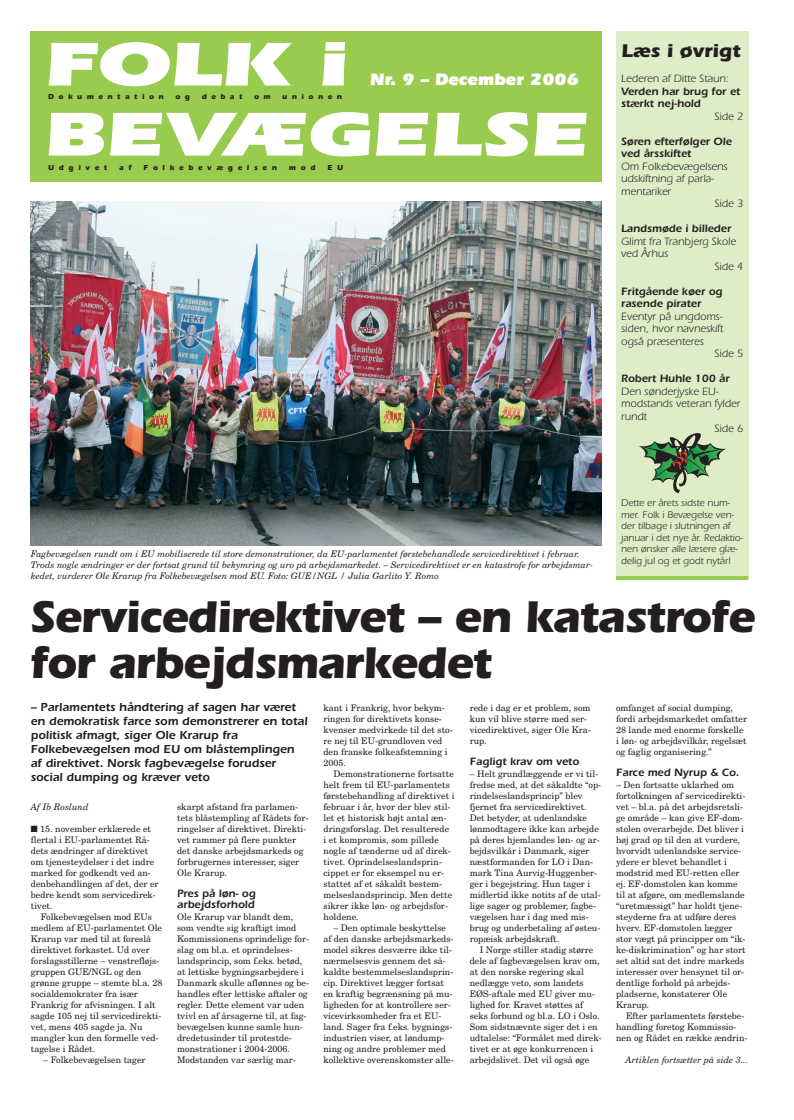
<style>
.page{position:relative;width:794px;height:1120px;background:#fff}
.page>*{position:absolute;margin:0;border:0;box-sizing:border-box;transform-origin:0 0}
.t1{font:900 64px/70px "Itc Eras";letter-spacing:-.02em;color:#fff;scale:1.3 1}
.t2{font:700 46px/46px "Itc Eras";letter-spacing:-.025em;color:#231f20}
.t3{font:700 19px "Itc Eras";letter-spacing:-.005em;color:#231f20;scale:1.05 1}
.t4{font:900 17px "Itc Eras";letter-spacing:-.005em;color:#fff}
.t5{font:600 12px/14px "Itc Eras";color:#231f20}
.t6{font:11px "Itc Eras";color:#231f20}
.t7{font:600 11px/12.5px "Itc Eras";color:#231f20}
.t8{font:10px/11.5px "Itc Eras";color:#231f20}
.t9{font:9px/11px "New Century Schlbk";color:#231f20}
.t10{font:italic 9px/11px "New Century Schlbk";color:#231f20}
.t11{font:700 7.5px "Itc Eras";letter-spacing:.625em;color:#231f20}
</style>
<div class="page">
<div style="left:31px;top:32px;width:571px;height:150px;background:#98cb4e"></div>
<div style="left:616px;top:32px;width:132px;height:547px;background:#deedc7"></div>
<img style="left:31px;top:202px;width:571px;height:344px">
<hr style="left:616px;top:576px;width:132px;height:4px;background:#98cb4e">
<svg style="left:639px;top:433px;width:87px;height:60px"></svg>
<h1 class="t1" style="left:43px;top:37px;width:421px">FOLK i<br>BEVÆGELSE</h1>
<h3 class="t4" style="left:370px;top:74px;width:210px">Nr. 9 – December 2006</h3>
<p class="t11" style="left:48px;top:94px;width:117px">Dokumentation</p>
<p class="t11" style="left:175px;top:94px;width:16px">o g</p>
<p class="t11" style="left:202px;top:94px;width:42px">debat</p>
<p class="t11" style="left:254px;top:94px;width:18px">o m</p>
<p class="t11" style="left:282px;top:94px;width:61px">unionen</p>
<p class="t11" style="left:48px;top:165px;width:60px">Udgivet</p>
<p class="t11" style="left:119px;top:165px;width:14px">a f</p>
<p class="t11" style="left:144px;top:165px;width:135px">Folkebevægelsen</p>
<p class="t11" style="left:289px;top:165px;width:28px">mod</p>
<p class="t11" style="left:327px;top:165px;width:17px">E U</p>
<p class="t10" style="left:31px;top:549px;width:564px">Fagbevægelsen rundt om i EU mobiliserede til store demonstrationer, da EU-parlamentet førstebehandlede servicedirektivet i februar.<br>Trods nogle ændringer er der fortsat grund til bekymring og uro på arbejdsmarkedet. – Servicedirektivet er en katastrofe for arbejdsmar&shy;kedet, vurderer Ole Krarup fra Folkebevægelsen mod EU. Foto: GUE/NGL / Julia Garlito Y. Romo</p>
<h3 class="t3" style="left:621px;top:44px;width:115px">Læs i øvrigt</h3>
<p class="t6" style="left:621px;top:75px;width:109px">Lederen af Ditte Staun:</p>
<p class="t7" style="left:621px;top:86px;width:121px">Verden har brug for et stærkt nej-hold</p>
<p class="t6" style="left:714px;top:112px;width:30px">Side 2</p>
<p class="t7" style="left:621px;top:136px;width:112px">Søren efterfølger Ole ved årsskiftet</p>
<p class="t6" style="left:621px;top:162px;width:108px">Om Folkebevægelsens</p>
<p class="t6" style="left:621px;top:175px;width:94px">udskiftning af parla-</p>
<p class="t6" style="left:621px;top:187px;width:52px">mentariker</p>
<p class="t6" style="left:714px;top:200px;width:30px">Side 3</p>
<p class="t7" style="left:621px;top:223px;width:112px">Landsmøde i billeder</p>
<p class="t6" style="left:621px;top:237px;width:116px">Glimt fra Tranbjerg Skole</p>
<p class="t6" style="left:621px;top:250px;width:49px">ved Århus</p>
<p class="t6" style="left:714px;top:262px;width:30px">Side 4</p>
<p class="t7" style="left:621px;top:286px;width:103px">Fritgående køer og rasende pirater</p>
<p class="t6" style="left:621px;top:312px;width:103px">Eventyr på ungdoms-</p>
<p class="t6" style="left:621px;top:325px;width:104px">siden, hvor navneskift</p>
<p class="t6" style="left:621px;top:337px;width:84px">også præsenteres</p>
<p class="t6" style="left:714px;top:350px;width:30px">Side 5</p>
<p class="t7" style="left:621px;top:373px;width:110px">Robert Huhle 100 år</p>
<p class="t6" style="left:621px;top:387px;width:99px">Den sønderjyske EU-</p>
<p class="t6" style="left:621px;top:400px;width:121px">modstands veteran fylder</p>
<p class="t6" style="left:621px;top:412px;width:28px">rundt</p>
<p class="t6" style="left:714px;top:425px;width:30px">Side 6</p>
<p class="t8" style="left:621px;top:498px;width:124px">Dette er årets sidste num&shy;mer. Folk i Bevægelse ven&shy;der tilbage i slutningen af januar i det nye år. Redaktio&shy;nen ønsker alle læsere glæ&shy;delig jul og et godt nytår!</p>
<h2 class="t2" style="left:29px;top:599px;width:727px">Servicedirektivet – en katastrofe for arbejdsmarkedet</h2>
<p class="t5" style="left:31px;top:701px;width:278px">– Parlamentets håndtering af sagen har været en demokratisk farce som demonstrerer en total politisk afmagt, siger Ole Krarup fra Folkebevægelsen mod EU om blåstemplingen af direktivet. Norsk fagbevægelse forudser social dumping og kræver veto</p>
<p class="t10" style="left:31px;top:802px;width:59px">Af Ib Roslund</p>
<p class="t9" style="left:31px;top:824px;width:129px">■ 15. november erklærede et flertal i EU-parlamentet Rå&shy;dets ændringer af direktivet om tjenesteydelser i det indre marked for godkendt ved an&shy;denbehandlingen af det, der er bedre kendt som servicedirek&shy;tivet.</p>
<p class="t9" style="left:31px;top:912px;width:133px;text-indent:10px">Folkebevægelsen mod EUs medlem af EU-parlamentet Ole<br>Krarup var med til at foreslå direktivet forkastet. Ud over forslagsstillerne – venstrefløjs&shy;gruppen GUE/NGL og den grønne gruppe – stemte bl.a. 28 socialdemokrater fra især<br>Frankrig for afvisningen. I alt sagde 105 nej til servicedirekti&shy;vet, mens 405 sagde ja. Nu mangler kun den formelle ved&shy;tagelse i Rådet.</p>
<p class="t9" style="left:43px;top:1055px;width:104px">– Folkebevægelsen tager</p>
<p class="t9" style="left:177px;top:802px;width:133px">skarpt afstand fra parlamen&shy;tets blåstempling af Rådets for&shy;ringelser af direktivet. Direkti&shy;vet rammer på flere punkter det danske arbejdsmarkeds og forbrugernes interesser, siger<br>Ole Krarup.</p>
<p class="t7" style="left:177px;top:889px;width:80px;line-height:11px">Pres på løn- og arbejdsforhold</p>
<p class="t9" style="left:177px;top:912px;width:133px">Ole Krarup var blandt dem, som vendte sig kraftigt imod<br>Kommissionens oprindelige for&shy;slag om bl.a. et oprindelses&shy;landsprincip, som f.eks. betød, at lettiske bygningsarbejdere i<br>Danmark skulle aflønnes og be&shy;handles efter lettiske aftaler og regler. Dette element var uden tvivl en af årsagerne til, at fag&shy;bevægelsen kunne samle hun&shy;dredetusinder til protestde&shy;monstrationer i 2004-2006.<br>Modstanden var særlig mar-</p>
<p class="t9" style="left:323px;top:703px;width:131px">kant i Frankrig, hvor bekym&shy;ringen for direktivets konse&shy;kvenser medvirkede til det sto&shy;re nej til EU-grundloven ved den franske folkeafstemning i<br>2005.</p>
<p class="t9" style="left:323px;top:769px;width:133px;text-indent:10px">Demonstrationerne fortsatte helt frem til EU-parlamentets førstebehandling af direktivet i februar i år, hvor der blev stil&shy;let et historisk højt antal æn&shy;dringsforslag. Det resulterede<br>i et kompromis, som pillede nogle af tænderne ud af direk&shy;tivet. Oprindelseslandsprin&shy;cippet er for eksempel nu er&shy;stattet af et såkaldt bestem&shy;melseslandsprincip. Men dette sikrer ikke løn- og arbejdsfor&shy;holdene.</p>
<p class="t9" style="left:323px;top:923px;width:132px;text-indent:10px">– Den optimale beskyttelse af den danske arbejdsmarkeds&shy;model sikres desværre ikke til&shy;nærmelsesvis gennem det så&shy;kaldte bestemmelseslandsprin&shy;cip. Direktivet lægger fortsat en kraftig begrænsning på mu&shy;ligheden for at kontrollere ser&shy;vicevirksomheder fra et EU&shy;land. Sager fra f.eks. bygnings&shy;industrien viser, at løndump&shy;ning og andre problemer med kollektive overenskomster alle-</p>
<p class="t9" style="left:470px;top:703px;width:122px">rede i dag er et problem, som kun vil blive større med ser&shy;vicedirektivet, siger Ole Kra&shy;rup.</p>
<p class="t7" style="left:470px;top:756px;width:111px">Fagligt krav om veto</p>
<p class="t9" style="left:470px;top:769px;width:133px">– Helt grundlæggende er vi til&shy;fredse med, at det såkaldte “op&shy;rindelseslandsprincip” blev fjernet fra servicedirektivet.<br>Det betyder, at udenlandske lønmodtagere ikke kan arbejde på deres hjemlandes løn- og ar&shy;bejdsvilkår i Danmark, siger næstformanden for LO i Dan&shy;mark Tina Aurvig-Huggenber&shy;ger i begejstring. Hun tager i midlertid ikke notits af de utal&shy;lige sager og problemer, fagbe&shy;vægelsen har i dag med mis&shy;brug og underbetaling af østeu&shy;ropæisk arbejdskraft.</p>
<p class="t9" style="left:470px;top:945px;width:133px;text-indent:10px">I Norge stiller stadig større dele af fagbevægelsen krav om, at den norske regering skal nedlægge veto, som landets<br>EØS-aftale med EU giver mu&shy;lighed for. Kravet støttes af seks forbund og bl.a. LO i Oslo.<br>Som sidstnævnte siger det i en udtalelse: “Formålet med direk&shy;tivet er at øge konkurrencen i arbejdslivet. Det vil også øge</p>
<p class="t9" style="left:616px;top:703px;width:132px">omfanget af social dumping, fordi arbejdsmarkedet omfatter<br>28 lande med enorme forskelle i løn- og arbejdsvilkår, regelsæt og faglig organisering.”</p>
<p class="t7" style="left:616px;top:767px;width:125px">Farce med Nyrup &amp; Co.</p>
<p class="t9" style="left:616px;top:780px;width:131px">– Den fortsatte uklarhed om fortolkningen af servicedirekti&shy;vet – bl.a. på det arbejdsretsli&shy;ge område – kan give EF-dom&shy;stolen overarbejde. Det bliver i høj grad op til den at vurdere, hvorvidt udenlandske service&shy;ydere er blevet behandlet i modstrid med EU-retten eller ej. EF-domstolen kan komme til at afgøre, om medlemslande “uretmæssigt” har holdt tjene&shy;steyderne fra at udføre deres hverv. EF-domstolen lægger stor vægt på principper om “ik&shy;ke-diskrimination” og har stort set altid sat det indre markeds interesser over hensynet til or&shy;dentlige forhold på arbejds&shy;pladserne, konstaterer Ole<br>Krarup.</p>
<p class="t9" style="left:616px;top:1011px;width:133px;text-indent:10px">Efter parlamentets førstebe&shy;handling foretog Kommissio&shy;nen og Rådet en række ændrin-</p>
<p class="t10" style="left:625px;top:1055px;width:124px">Artiklen fortsætter på side 3...</p>
</div>
